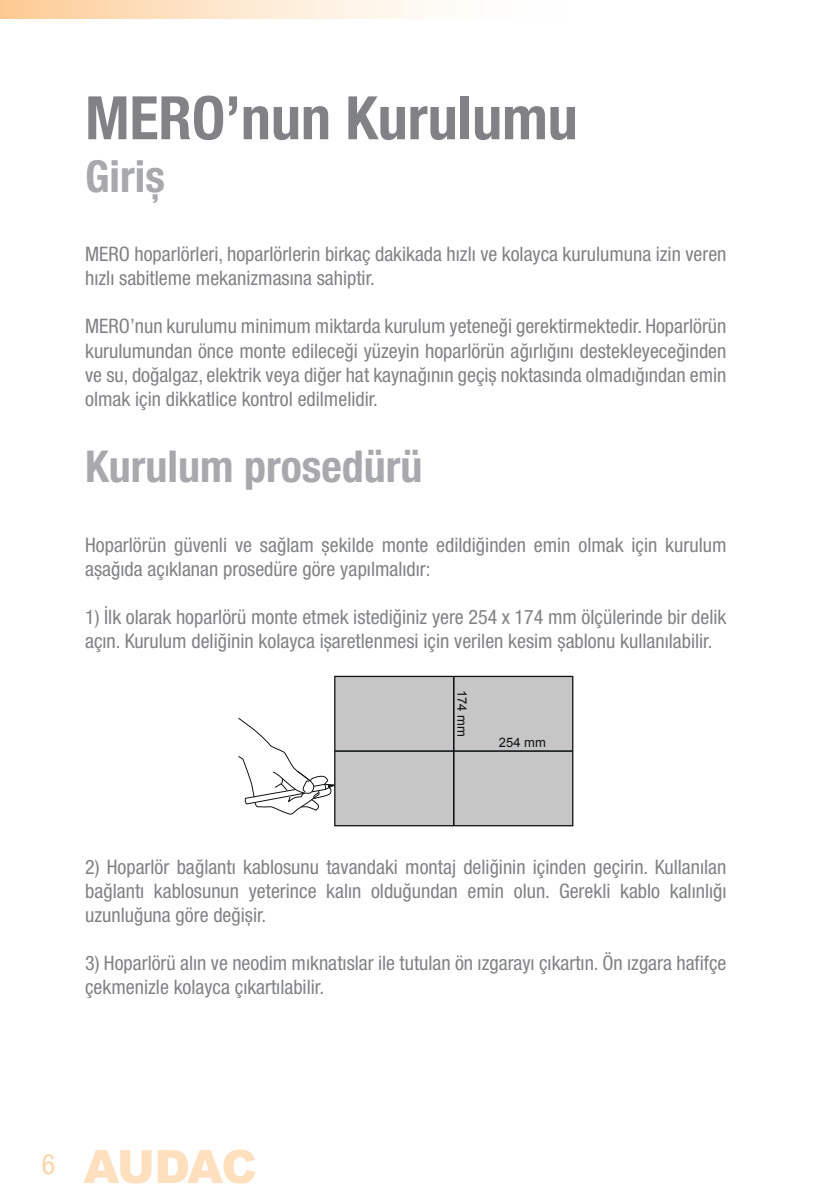
<style>
.page{position:relative;width:840px;height:1191px;background:#fff}
.page>*{position:absolute;margin:0;border:0;box-sizing:border-box;transform-origin:0 0}
.t1{font:700 condensed 60px "Helvetica Neue LT Pro";color:#808285}
.t2{font:700 condensed 44px "Helvetica Neue LT Pro";color:#a8a9ad}
.t3{font:condensed 28px "Helvetica Neue LT Pro";color:#fdd5a8}
.t4{font:condensed 20px/24px "Helvetica Neue LT Pro";color:#808285}
.t5{font:13px "Arial";color:#101315}
</style>
<div class="page">
<div style="left:0;top:0;width:593px;height:18px;background:linear-gradient(to right,#fdd09e,#fff)"></div>
<svg style="left:83px;top:1150px;width:68px;height:33px"></svg>
<svg style="left:158px;top:1149px;width:97px;height:34px"></svg>
<svg style="left:238px;top:717px;width:96px;height:98px"></svg>
<div style="left:334px;top:676px;width:238px;height:149px;background:#c5c6c5"></div>
<div style="left:334px;top:676px;width:239px;height:150px;border:1px solid #101315"></div>
<hr style="left:452px;top:676px;width:2px;height:149px;background:#101315">
<hr style="left:334px;top:750px;width:238px;height:2px;background:#101315">
<h1 class="t1" style="left:85px;top:82px;width:494px">MERO’nun Kurulumu</h1>
<h2 class="t2" style="left:85px;top:150px;width:81px">Giriş</h2>
<p class="t4" style="left:85px;top:242px;width:642px">MERO hoparlörleri, hoparlörlerin birkaç dakikada hızlı ve kolayca kurulumuna izin veren hızlı sabitleme mekanizmasına sahiptir.</p>
<p class="t4" style="left:85px;top:314px;width:642px;text-align:justify">MERO’nun kurulumu minimum miktarda kurulum yeteneği gerektirmektedir. Hoparlörün kurulumundan önce monte edileceği yüzeyin hoparlörün ağırlığını destekleyeceğinden ve su, doğalgaz, elektrik veya diğer hat kaynağının geçiş noktasında olmadığından emin olmak için dikkatlice kontrol edilmelidir.</p>
<h2 class="t2" style="left:85px;top:440px;width:339px">Kurulum prosedürü</h2>
<p class="t4" style="left:85px;top:532px;width:642px">Hoparlörün güvenli ve sağlam şekilde monte edildiğinden emin olmak için kurulum aşağıda açıklanan prosedüre göre yapılmalıdır:</p>
<p class="t4" style="left:85px;top:604px;width:642px">1) İlk olarak hoparlörü monte etmek istediğiniz yere 254 x 174 mm ölçülerinde bir delik açın. Kurulum deliğinin kolayca işaretlenmesi için verilen kesim şablonu kullanılabilir.</p>
<p class="t5" style="left:470px;top:690px;width:48px;rotate:90deg">174 mm</p>
<p class="t5" style="left:498px;top:734px;width:48px">254 mm</p>
<p class="t4" style="left:85px;top:855px;width:642px;text-align:justify">2) Hoparlör bağlantı kablosunu tavandaki montaj deliğinin içinden geçirin. Kullanılan bağlantı kablosunun yeterince kalın olduğundan emin olun. Gerekli kablo kalınlığı uzunluğuna göre değişir.</p>
<p class="t4" style="left:85px;top:951px;width:642px">3) Hoparlörü alın ve neodim mıknatıslar ile tutulan ön ızgarayı çıkartın. Ön ızgara hafifçe çekmenizle kolayca çıkartılabilir.</p>
<h3 class="t3" style="left:42px;top:1148px;width:15px">6</h3>
</div>
